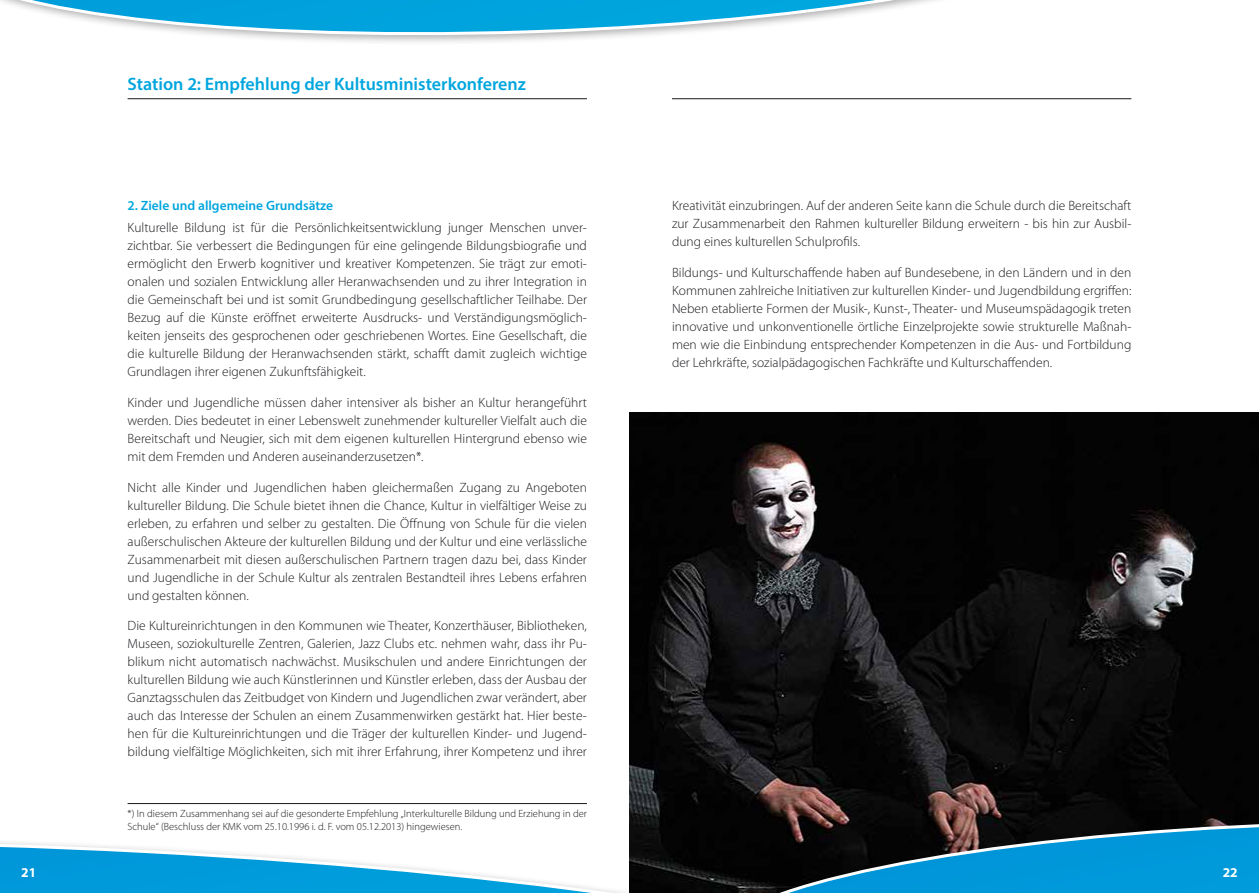
<style>
.page{position:relative;width:1259px;height:893px;background:#fff}
.page>*{position:absolute;margin:0;border:0;box-sizing:border-box;transform-origin:0 0}
.t1{font:600 18px "Myriad Pro";color:#00a6de}
.t2{font:300 13.5px/18px "Myriad Pro";color:#1a171c;text-align:justify}
.t3{font:600 13.5px "Myriad Pro";color:#00a6de}
.t4{font:700 13.5px "Myriad Pro";color:#fff}
.t5{font:300 10.5px/13.5px "Myriad Pro";color:#1a171c}
</style>
<div class="page">
<hr style="left:128px;top:98px;width:459px;height:1px;background:#1a171c">
<hr style="left:672px;top:98px;width:459px;height:1px;background:#1a171c">
<hr style="left:128px;top:803px;width:459px;height:1px;background:#1a171c">
<img style="left:629px;top:413px;width:630px;height:416px">
<svg style="left:0;top:0;width:936px;height:42px"></svg>
<svg style="left:708px;top:810px;width:551px;height:83px;background:#146387"></svg>
<svg style="left:0;top:829px;width:907px;height:64px"></svg>
<h1 class="t1" style="left:128px;top:73px;width:400px">Station 2: Empfehlung der Kultusministerkonferenz</h1>
<p class="t3" style="left:128px;top:197px;width:207px">2. Ziele und allgemeine Grundsätze</p>
<p class="t2" style="left:128px;top:219px;width:461px">Kulturelle Bildung ist für die Persönlichkeitsentwicklung junger Menschen unver&shy;zichtbar. Sie verbessert die Bedingungen für eine gelingende Bildungsbiografie und ermöglicht den Erwerb kognitiver und kreativer Kompetenzen. Sie trägt zur emoti&shy;onalen und sozialen Entwicklung aller Heranwachsenden und zu ihrer Integration in die Gemeinschaft bei und ist somit Grundbedingung gesellschaftlicher Teilhabe. Der Bezug auf die Künste eröffnet erweiterte Ausdrucks- und Verständigungsmöglich&shy;keiten jenseits des gesprochenen oder geschriebenen Wortes. Eine Gesellschaft, die die kulturelle Bildung der Heranwachsenden stärkt, schafft damit zugleich wichtige Grundlagen ihrer eigenen Zukunftsfähigkeit.</p>
<p class="t2" style="left:128px;top:393px;width:461px">Kinder und Jugendliche müssen daher intensiver als bisher an Kultur herangeführt werden. Dies bedeutet in einer Lebenswelt zunehmender kultureller Vielfalt auch die Bereitschaft und Neugier, sich mit dem eigenen kulturellen Hintergrund ebenso wie mit dem Fremden und Anderen auseinanderzusetzen*.</p>
<p class="t2" style="left:128px;top:478px;width:461px">Nicht alle Kinder und Jugendlichen haben gleichermaßen Zugang zu Angeboten kultureller Bildung. Die Schule bietet ihnen die Chance, Kultur in vielfältiger Weise zu erleben, zu erfahren und selber zu gestalten. Die Öffnung von Schule für die vielen außerschulischen Akteure der kulturellen Bildung und der Kultur und eine verlässliche Zusammenarbeit mit diesen außerschulischen Partnern tragen dazu bei, dass Kinder und Jugendliche in der Schule Kultur als zentralen Bestandteil ihres Lebens erfahren und gestalten können.</p>
<p class="t2" style="left:128px;top:617px;width:461px">Die Kultureinrichtungen in den Kommunen wie Theater, Konzerthäuser, Bibliotheken, Museen, soziokulturelle Zentren, Galerien, Jazz Clubs etc. nehmen wahr, dass ihr Pu&shy;blikum nicht automatisch nachwächst. Musikschulen und andere Einrichtungen der kulturellen Bildung wie auch Künstlerinnen und Künstler erleben, dass der Ausbau der Ganztagsschulen das Zeitbudget von Kindern und Jugendlichen zwar verändert, aber auch das Interesse der Schulen an einem Zusammenwirken gestärkt hat. Hier beste&shy;hen für die Kultureinrichtungen und die Träger der kulturellen Kinder- und Jugend&shy;bildung vielfältige Möglichkeiten, sich mit ihrer Erfahrung, ihrer Kompetenz und ihrer</p>
<p class="t5" style="left:128px;top:806px;width:461px">*) In diesem Zusammenhang sei auf die gesonderte Empfehlung „Interkulturelle Bildung und Erziehung in der<br>Schule“ (Beschluss der KMK vom 25.10.1996 i. d. F. vom 05.12.2013) hingewiesen.</p>
<p class="t2" style="left:672px;top:196px;width:461px">Kreativität einzubringen. Auf der anderen Seite kann die Schule durch die Bereitschaft zur Zusammenarbeit den Rahmen kultureller Bildung erweitern - bis hin zur Ausbil&shy;dung eines kulturellen Schulprofils.</p>
<p class="t2" style="left:672px;top:263px;width:461px">Bildungs- und Kulturschaffende haben auf Bundesebene, in den Ländern und in den Kommunen zahlreiche Initiativen zur kulturellen Kinder- und Jugendbildung ergriffen:<br>Neben etablierte Formen der Musik-, Kunst-, Theater- und Museumspädagogik treten innovative und unkonventionelle örtliche Einzelprojekte sowie strukturelle Maßnah&shy;men wie die Einbindung entsprechender Kompetenzen in die Aus- und Fortbildung der Lehrkräfte, sozialpädagogischen Fachkräfte und Kulturschaffenden.</p>
<p class="t4" style="left:21px;top:864px;width:16px">21</p>
<p class="t4" style="left:1222px;top:864px;width:16px">22</p>
</div>
